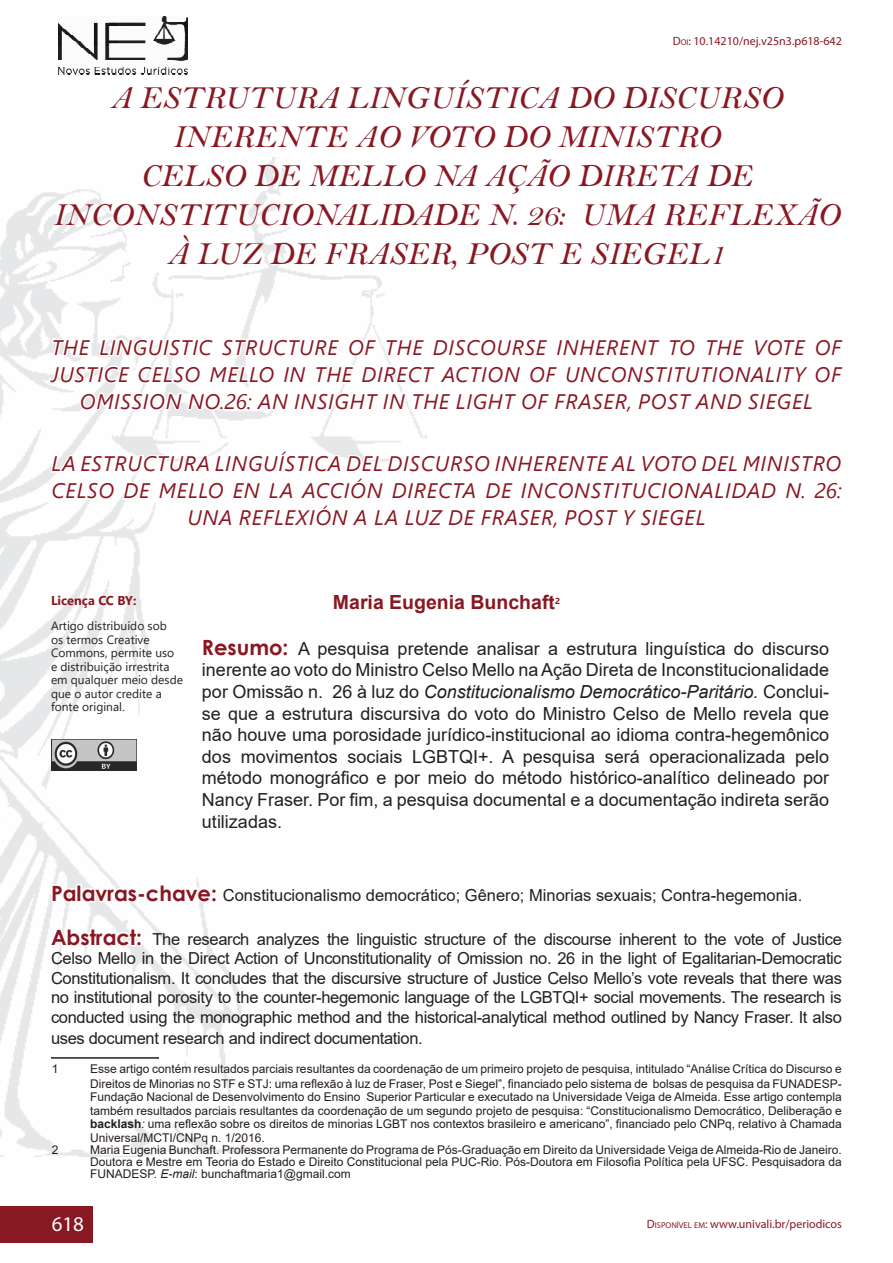
<style>
.page{position:relative;width:893px;height:1263px;background:#fff}
.page>*{position:absolute;margin:0;border:0;box-sizing:border-box;transform-origin:0 0}
.Título{font:33px/39px "Bell MT Italic";color:#881822;text-align:center}
.Título_Estrangeiro{font:italic 21px/27px "Segoe UI";letter-spacing:.035em;color:#881822;text-align:center}
.Notas_de_Rodapé{font:21px "Myriad Pro";color:#fff}
.Autor{font:700 19.5px "Arial";color:#881822}
.Resumos{font:18px/21.6px "Arial";color:#231f20;text-align:justify}
.Resumos-2{font:16.5px/19.5px "Arial";letter-spacing:-.02em;color:#231f20;text-align:justify}
.Resumos-3{font:16.5px "Arial";color:#231f20}
.t1{font:700 12.75px "Segoe UI";color:#881822}
.Notas_de_Rodapé-2{font:12px/13.5px "Arial";color:#241e1b;text-align:justify}
.Texto{font:12px/13.5px "Segoe UI";color:#231f20}
.t2{font:12px "Myriad Pro";color:#881822}
.Autor-2{font:700 8.7px "Segoe UI";color:#881822}
.s1{font-style:inherit}
.s2{font-size:8.4px}
.s3{font-family:"Century Gothic";font-weight:700;font-size:21px;color:#891622}
.s4{font-style:italic}
.s5{font-weight:700}
</style>
<div class="page">
<div style="left:0;top:1206px;width:93px;height:36px;background:#881822"></div>
<img style="left:58px;top:16px;width:129px;height:59px">
<img style="left:0;top:156px;width:426px;height:1001px">
<img style="left:51px;top:739px;width:86px;height:32px">
<svg style="left:47px;top:336px;width:379px;height:84px"></svg>
<svg style="left:48px;top:446px;width:378px;height:94px"></svg>
<svg style="left:331px;top:574px;width:95px;height:43px"></svg>
<svg style="left:50px;top:882px;width:170px;height:23px"></svg>
<svg style="left:48px;top:925px;width:97px;height:24px"></svg>
<hr style="left:51px;top:1057px;width:108px;height:2px;background:#231f20">
<svg style="left:201px;top:636px;width:90px;height:23px"></svg>
<p class="t2" style="left:673px;top:34px;width:171px"><span class="s1">D</span><span class="s2">OI</span><span class="s1">:</span> 10.14210/nej.v25n3.p618-642</p>
<p class="Título" style="left:53px;top:78px;width:788px">A ESTRUTURA LINGUÍSTICA DO DISCURSO INERENTE AO VOTO DO MINISTRO<br>CELSO DE MELLO NA AÇÃO DIRETA DE INCONSTITUCIONALIDADE N. 26: UMA REFLEXÃO À LUZ DE FRASER, POST E SIEGEL1</p>
<p class="Título_Estrangeiro" style="left:51px;top:330px;width:792px">THE LINGUISTIC STRUCTURE OF THE DISCOURSE INHERENT TO THE VOTE OF<br>JUSTICE CELSO MELLO IN THE DIRECT ACTION OF UNCONSTITUTIONALITY OF<br>OMISSION NO.26: AN INSIGHT IN THE LIGHT OF FRASER, POST AND SIEGEL</p>
<p class="Título_Estrangeiro" style="left:51px;top:447px;width:792px">LA ESTRUCTURA LINGUÍSTICA DEL DISCURSO INHERENTE AL VOTO DEL MINISTRO<br>CELSO DE MELLO EN LA ACCIÓN DIRECTA DE INCONSTITUCIONALIDAD N. 26:<br>UNA REFLEXIÓN A LA LUZ DE FRASER, POST Y SIEGEL</p>
<p class="t1" style="left:51px;top:589px;width:87px">Licença CC BY:</p>
<p class="Texto" style="left:51px;top:618px;width:133px">Artigo distribuído sob<br>os termos Creative<br>Commons, permite uso e distribuição irrestrita em qualquer meio desde que o autor credite a fonte original.</p>
<p class="Autor" style="left:333px;top:588px;width:224px">Maria Eugenia Bunchaft</p>
<p class="Autor-2" style="left:555px;top:593px;width:7px">2</p>
<p class="Resumos" style="left:202px;top:637px;width:629px"><span class="s3">Resumo:</span> A pesquisa pretende analisar a estrutura linguística do discurso inerente ao voto do Ministro Celso Mello na Ação Direta de Inconstitucionalidade por Omissão n. 26 à luz do <span class="s4">Constitucionalismo Democrático-Paritário.</span> Conclui&shy;se que a estrutura discursiva do voto do Ministro Celso de Mello revela que não houve uma porosidade jurídico-institucional ao idioma contra-hegemônico dos movimentos sociais LGBTQI+. A pesquisa será operacionalizada pelo método monográfico e por meio do método histórico-analítico delineado por Nancy Fraser. Por fim, a pesquisa documental e a documentação indireta serão utilizadas.</p>
<p class="Resumos-3" style="left:51px;top:884px;width:753px"><span class="s3">Palavras-chave:</span> Constitucionalismo democrático; Gênero; Minorias sexuais; Contra-hegemonia.</p>
<p class="Resumos-2" style="left:51px;top:929px;width:792px"><span class="s3">Abstract:</span> The research analyzes the linguistic structure of the discourse inherent to the vote of Justice Celso Mello in the Direct Action of Unconstitutionality of Omission no. 26 in the light of Egalitarian-Democratic Constitutionalism. It concludes that the discursive structure of Justice Celso Mello’s vote reveals that there was no institutional porosity to the counter-hegemonic language of the LGBTQI+ social movements. The research is conducted using the monographic method and the historical-analytical method outlined by Nancy Fraser. It also</p>
<p class="Resumos-2" style="left:51px;top:1028px;width:373px">uses document research and indirect documentation.</p>
<p class="Notas_de_Rodapé-2" style="left:52px;top:1062px;width:8px">1</p>
<p class="Notas_de_Rodapé-2" style="left:90px;top:1061px;width:753px;line-height:15px">Esse artigo contém resultados parciais resultantes da coordenação de um primeiro projeto de pesquisa, intitulado “Análise Crítica do Discurso e<br>Direitos de Minorias no STF e STJ: uma reflexão à luz de Fraser, Post e Siegel”, financiado pelo sistema de bolsas de pesquisa da FUNADESP-</p>
<p class="Notas_de_Rodapé-2" style="left:90px;top:1090px;width:753px">Fundação Nacional de Desenvolvimento do Ensino Superior Particular e executado na Universidade Veiga de Almeida. Esse artigo contempla também resultados parciais resultantes da coordenação de um segundo projeto de pesquisa: “Constitucionalismo Democrático, Deliberação e <span class="s5">backlash</span><span class="s4">:</span> uma reflexão sobre os direitos de minorias LGBT nos contextos brasileiro e americano”, financiado pelo CNPq, relativo à Chamada Universal/MCTI/CNPq n. 1/2016.</p>
<p class="Notas_de_Rodapé-2" style="left:52px;top:1143px;width:8px">2</p>
<p class="Notas_de_Rodapé-2" style="left:90px;top:1144px;width:753px;line-height:12px">Maria Eugenia Bunchaft. Professora Permanente do Programa de Pós-Graduação em Direito da Universidade Veiga de Almeida-Rio de Janeiro.<br>Doutora e Mestre em Teoria do Estado e Direito Constitucional pela PUC-Rio. Pós-Doutora em Filosofia Política pela UFSC. Pesquisadora da FUNADESP. <span class="s4">E-mail</span>: bunchaftmaria1@gmail.com</p>
<p class="Notas_de_Rodapé" style="left:52px;top:1211px;width:34px">618</p>
<p class="t2" style="left:647px;top:1216px;width:196px"><span class="s1">D</span><span class="s2">ISPONÍVEL EM</span><span class="s1">:</span> www.univali.br/periodicos</p>
</div>
